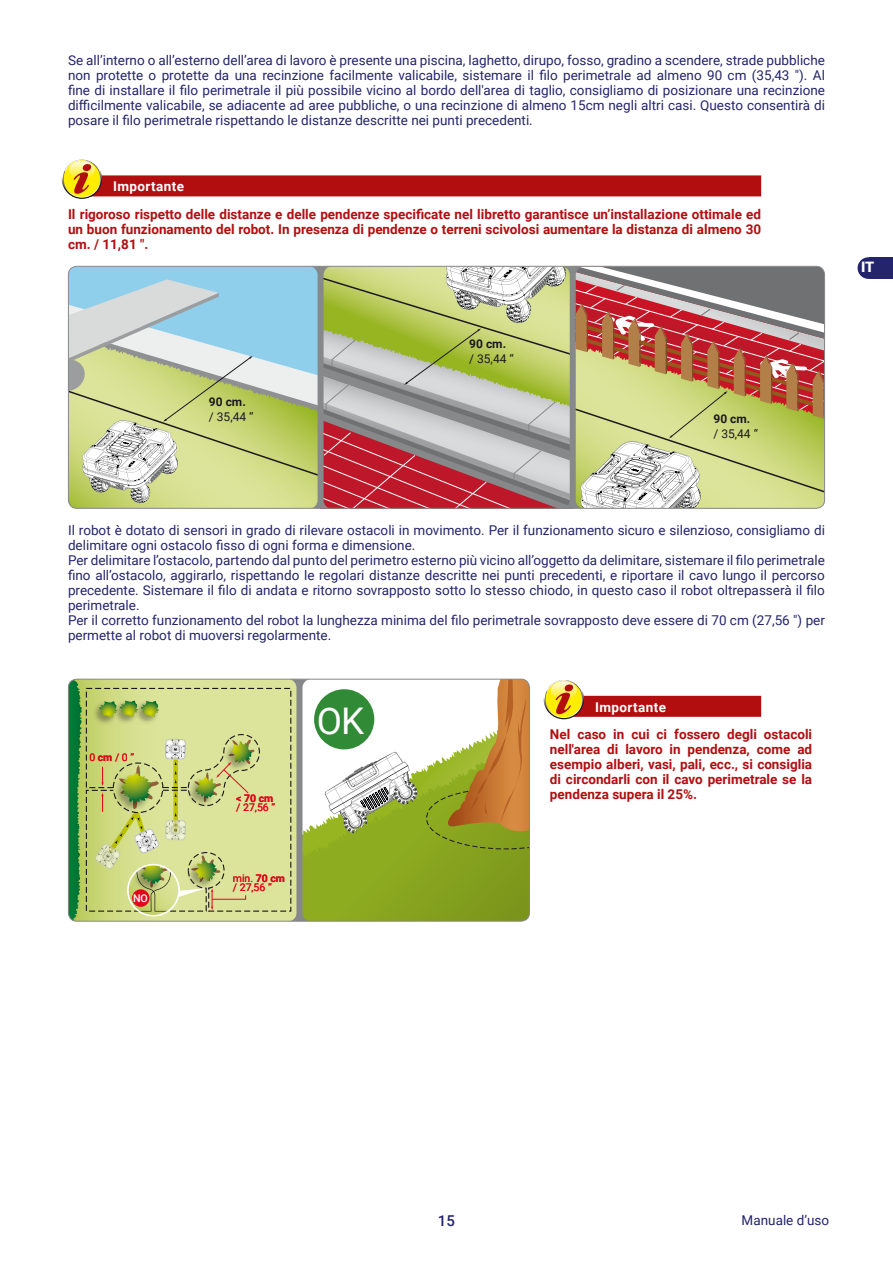
<style>
.page{position:relative;width:893px;height:1263px;background:#fff}
.page>*{position:absolute;margin:0;border:0;box-sizing:border-box;transform-origin:0 0}
.t1{font:36.75px "Roboto";color:#fff}
.t2{font:500 15px "Roboto";color:#24246c}
.t3{font:900 14.4px "Roboto";color:#fff}
.t4{font:13.5px/15px "Roboto";color:#24246c;text-align:justify}
.t5{font:700 13.5px/15px "Roboto";color:#b20e10;text-align:justify}
.t6{font:700 13.5px "Roboto";letter-spacing:.03em;color:#fff}
.t7{font:12px "Roboto";color:#1b181c}
.t8{font:700 12px "Roboto";color:#1b181c}
.t9{font:500 10.65px "Roboto";color:#fff}
.t10{font:10.5px/9px "Roboto";color:#e2061c}
.t11{font:700 10.5px "Roboto";color:#e2061c}
.s1{font-weight:700}
</style>
<div class="page">
<div style="left:868px;top:257px;width:25px;height:22px;background:#24246c"></div>
<div style="left:858px;top:257px;width:21px;height:22px;background:#24246c;border-radius:50%"></div>
<div style="left:72px;top:175px;width:689px;height:21px;background:#b20e10"></div>
<svg style="left:62px;top:158px;width:40px;height:41px"></svg>
<svg style="left:63px;top:160px;width:38px;height:38px"></svg>
<svg style="left:64px;top:160px;width:36px;height:37px"></svg>
<svg style="left:65px;top:160px;width:34px;height:34px"></svg>
<svg style="left:68px;top:266px;width:757px;height:242px;background:#bcb391"></svg>
<div style="left:68px;top:266px;width:757px;height:243px;border:1px solid #878787;border-radius:9px"></div>
<svg style="left:83px;top:681px;width:205px;height:238px"></svg>
<img style="left:68px;top:679px;width:15px;height:242px">
<div style="left:85px;top:687px;width:203px;height:225px;background:#dbe49a"></div>
<svg style="left:288px;top:679px;width:241px;height:242px"></svg>
<svg style="left:68px;top:688px;width:195px;height:232px;background:#c0cf81"></svg>
<div style="left:132px;top:889px;width:18px;height:18px;background:#e2061c;border-radius:50%"></div>
<div style="left:314px;top:689px;width:60px;height:60px;background:#318a36;border-radius:50%"></div>
<div style="left:68px;top:679px;width:462px;height:242px;border:1px solid #878787;border-radius:9px"></div>
<div style="left:554px;top:696px;width:207px;height:21px;background:#b20e10"></div>
<svg style="left:544px;top:679px;width:40px;height:40px"></svg>
<svg style="left:545px;top:680px;width:38px;height:38px"></svg>
<svg style="left:546px;top:681px;width:36px;height:36px"></svg>
<svg style="left:547px;top:680px;width:34px;height:34px"></svg>
<p class="t4" style="left:68px;top:52px;width:758px">Se all’interno o all’esterno dell’area di lavoro è presente una piscina, laghetto, dirupo, fosso, gradino a scendere, strade pubbliche non protette o protette da una recinzione facilmente valicabile, sistemare il filo perimetrale ad almeno 90 cm (35,43 "). Al fine di installare il filo perimetrale il più possibile vicino al bordo dell'area di taglio, consigliamo di posizionare una recinzione difficilmente valicabile, se adiacente ad aree pubbliche, o una recinzione di almeno 15cm negli altri casi. Questo consentirà di posare il filo perimetrale rispettando le distanze descritte nei punti precedenti.</p>
<p class="t6" style="left:113px;top:177px;width:72px">Importante</p>
<p class="t5" style="left:68px;top:206px;width:695px">Il rigoroso rispetto delle distanze e delle pendenze specificate nel libretto garantisce un’installazione ottimale ed un buon funzionamento del robot. In presenza di pendenze o terreni scivolosi aumentare la distanza di almeno 30 cm. / 11,81 ".</p>
<p class="t8" style="left:209px;top:394px;width:38px">90 cm.</p>
<p class="t7" style="left:209px;top:408px;width:46px">/ 35,44 “</p>
<p class="t8" style="left:469px;top:336px;width:38px">90 cm.</p>
<p class="t7" style="left:469px;top:350px;width:46px">/ 35,44 “</p>
<p class="t8" style="left:713px;top:411px;width:38px">90 cm.</p>
<p class="t7" style="left:713px;top:425px;width:46px">/ 35,44 “</p>
<p class="t4" style="left:68px;top:522px;width:758px;text-align:left">Il robot è dotato di sensori in grado di rilevare ostacoli in movimento. Per il funzionamento sicuro e silenzioso, consigliamo di delimitare ogni ostacolo fisso di ogni forma e dimensione.<br>Per delimitare l’ostacolo, partendo dal punto del perimetro esterno più vicino all’oggetto da delimitare, sistemare il filo perimetrale fino all’ostacolo, aggirarlo, rispettando le regolari distanze descritte nei punti precedenti, e riportare il cavo lungo il percorso precedente. Sistemare il filo di andata e ritorno sovrapposto sotto lo stesso chiodo, in questo caso il robot oltrepasserà il filo perimetrale.<br>Per il corretto funzionamento del robot la lunghezza minima del filo perimetrale sovrapposto deve essere di 70 cm (27,56 ") per permette al robot di muoversi regolarmente.</p>
<p class="t10" style="left:89px;top:752px;width:46px">0 <span class="s1">cm</span> / 0 ”</p>
<p class="t9" style="left:133px;top:890px;width:16px">NO</p>
<p class="t11" style="left:236px;top:791px;width:39px">&lt; 70 cm</p>
<p class="t10" style="left:236px;top:802px;width:40px">/ 27,56 ”</p>
<p class="t10" style="left:233px;top:873px;width:54px">min. <span class="s1">70 cm </span>/ 27,56 ”</p>
<h1 class="t1" style="left:317px;top:695px;width:49px">OK</h1>
<p class="t6" style="left:595px;top:697px;width:72px">Importante</p>
<p class="t5" style="left:550px;top:726px;width:264px">Nel caso in cui ci fossero degli ostacoli nell'area di lavoro in pendenza, come ad esempio alberi, vasi, pali, ecc., si consiglia di circondarli con il cavo perimetrale se la pendenza supera il 25%.</p>
<p class="t3" style="left:861px;top:257px;width:15px">IT</p>
<p class="t2" style="left:438px;top:1210px;width:19px">15</p>
<p class="t4" style="left:742px;top:1212px;width:89px">Manuale d’uso</p>
</div>
